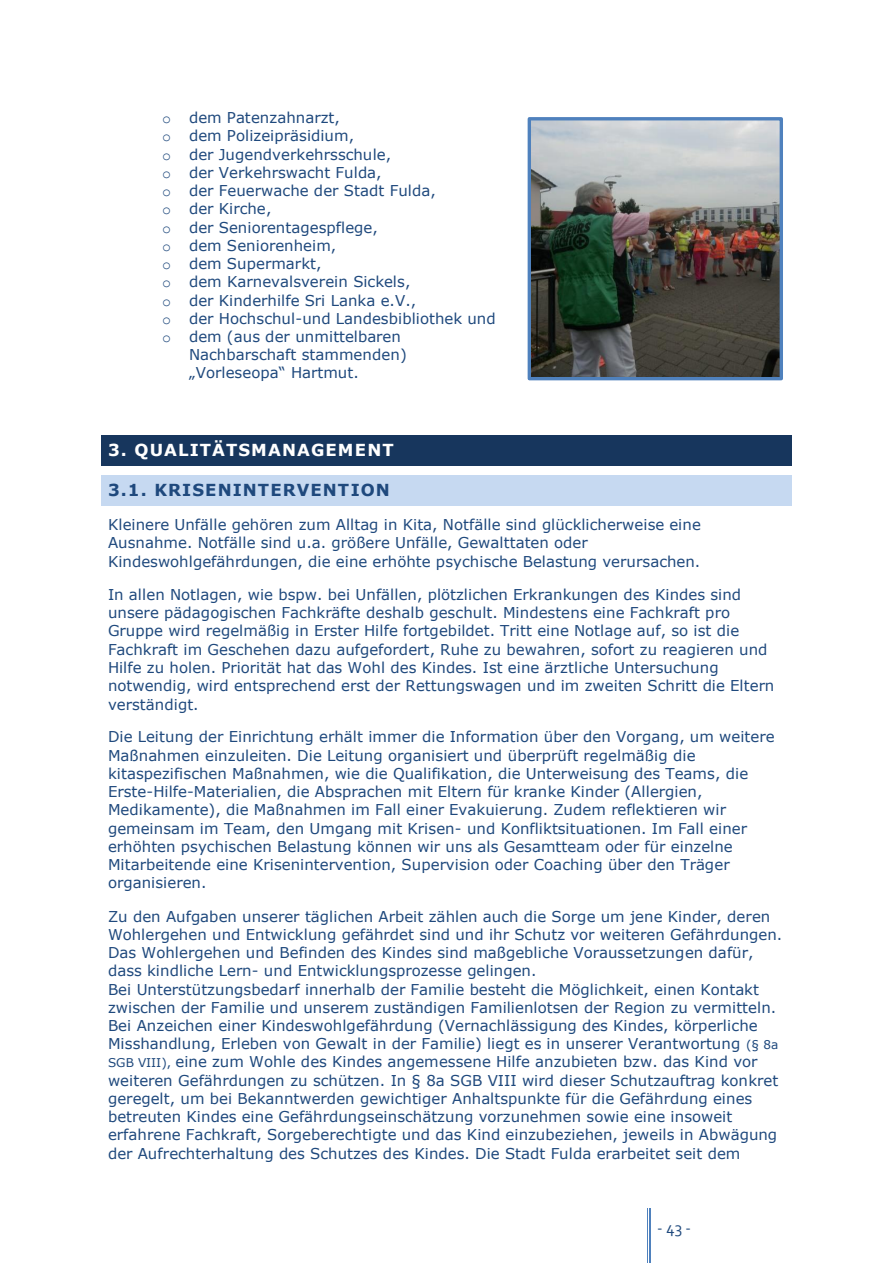
<style>
.page{position:relative;width:893px;height:1263px;background:#fff}
.page>*{position:absolute;margin:0;border:0;box-sizing:border-box;transform-origin:0 0}
.t1{font:700 16.5px "Verdana";letter-spacing:.065em;color:#1f497d}
.t2{font:700 16.5px "Verdana";letter-spacing:.065em;color:#fff}
.t3{font:16.5px "Corbel";color:#1f497d}
.t4{font:15px/18.3px "Verdana";color:#1f497d}
.s1{font-family:"Courier New"}
.s2{font-size:12px}
</style>
<div class="page">
<hr style="left:650px;top:1208px;width:1px;height:55px;background:#4f81bd">
<hr style="left:649px;top:1208px;width:1px;height:55px;background:#4f81bd">
<hr style="left:647px;top:1208px;width:1px;height:55px;background:#4f81bd">
<div style="left:106px;top:439px;width:681px;height:22px;background:#17365d"></div>
<svg style="left:101px;top:435px;width:5px;height:4px"></svg>
<hr style="left:106px;top:435px;width:681px;height:4px;background:#17365d">
<svg style="left:787px;top:435px;width:5px;height:4px"></svg>
<svg style="left:101px;top:461px;width:5px;height:5px"></svg>
<div style="left:106px;top:461px;width:681px;height:5px;background:#17365d"></div>
<svg style="left:787px;top:461px;width:5px;height:5px"></svg>
<div style="left:101px;top:439px;width:5px;height:22px;background:#17365d"></div>
<div style="left:787px;top:439px;width:5px;height:22px;background:#17365d"></div>
<div style="left:106px;top:479px;width:681px;height:23px;background:#c6d9f1"></div>
<svg style="left:101px;top:475px;width:5px;height:4px"></svg>
<hr style="left:106px;top:475px;width:681px;height:4px;background:#c6d9f1">
<svg style="left:787px;top:475px;width:5px;height:4px"></svg>
<svg style="left:101px;top:502px;width:5px;height:4px"></svg>
<hr style="left:106px;top:502px;width:681px;height:4px;background:#c6d9f1">
<svg style="left:787px;top:502px;width:5px;height:4px"></svg>
<div style="left:101px;top:479px;width:5px;height:23px;background:#c6d9f1"></div>
<div style="left:787px;top:479px;width:5px;height:23px;background:#c6d9f1"></div>
<img style="left:532px;top:121px;width:247px;height:255px">
<div style="left:528px;top:117px;width:255px;height:263px;border:3px solid #4f81bd"></div>
<p class="t4" style="left:162px;top:108px;width:179px"><span class="s1">o</span> dem Patenzahnarzt,</p>
<p class="t4" style="left:162px;top:126px;width:194px"><span class="s1">o</span> dem Polizeipräsidium,</p>
<p class="t4" style="left:162px;top:145px;width:231px"><span class="s1">o</span> der Jugendverkehrsschule,</p>
<p class="t4" style="left:162px;top:163px;width:221px"><span class="s1">o</span> der Verkehrswacht Fulda,</p>
<p class="t4" style="left:162px;top:181px;width:275px"><span class="s1">o</span> der Feuerwache der Stadt Fulda,</p>
<p class="t4" style="left:162px;top:199px;width:111px"><span class="s1">o</span> der Kirche,</p>
<p class="t4" style="left:162px;top:217px;width:217px"><span class="s1">o</span> der Seniorentagespflege,</p>
<p class="t4" style="left:162px;top:236px;width:176px"><span class="s1">o</span> dem Seniorenheim,</p>
<p class="t4" style="left:162px;top:254px;width:161px"><span class="s1">o</span> dem Supermarkt,</p>
<p class="t4" style="left:162px;top:272px;width:250px"><span class="s1">o</span> dem Karnevalsverein Sickels,</p>
<p class="t4" style="left:162px;top:290px;width:256px"><span class="s1">o</span> der Kinderhilfe Sri Lanka e.V.,</p>
<p class="t4" style="left:162px;top:309px;width:335px"><span class="s1">o</span> der Hochschul-und Landesbibliothek und</p>
<p class="t4" style="left:189px;top:327px;width:219px;text-indent:-27px"><span class="s1">o</span> dem (aus der unmittelbaren<br>Nachbarschaft stammenden) „Vorleseopa“ Hartmut.</p>
<h1 class="t2" style="left:108px;top:440px;width:287px">3. QUALITÄTSMANAGEMENT</h1>
<h2 class="t1" style="left:108px;top:480px;width:283px">3.1. KRISENINTERVENTION</h2>
<p class="t4" style="left:108px;top:515px;width:595px">Kleinere Unfälle gehören zum Alltag in Kita, Notfälle sind glücklicherweise eine<br>Ausnahme. Notfälle sind u.a. größere Unfälle, Gewalttaten oder<br>Kindeswohlgefährdungen, die eine erhöhte psychische Belastung verursachen.</p>
<p class="t4" style="left:108px;top:585px;width:668px">In allen Notlagen, wie bspw. bei Unfällen, plötzlichen Erkrankungen des Kindes sind unsere pädagogischen Fachkräfte deshalb geschult. Mindestens eine Fachkraft pro Gruppe wird regelmäßig in Erster Hilfe fortgebildet. Tritt eine Notlage auf, so ist die Fachkraft im Geschehen dazu aufgefordert, Ruhe zu bewahren, sofort zu reagieren und Hilfe zu holen. Priorität hat das Wohl des Kindes. Ist eine ärztliche Untersuchung notwendig, wird entsprechend erst der Rettungswagen und im zweiten Schritt die Eltern verständigt.</p>
<p class="t4" style="left:108px;top:727px;width:668px">Die Leitung der Einrichtung erhält immer die Information über den Vorgang, um weitere Maßnahmen einzuleiten. Die Leitung organisiert und überprüft regelmäßig die kitaspezifischen Maßnahmen, wie die Qualifikation, die Unterweisung des Teams, die Erste-Hilfe-Materialien, die Absprachen mit Eltern für kranke Kinder (Allergien, Medikamente), die Maßnahmen im Fall einer Evakuierung. Zudem reflektieren wir gemeinsam im Team, den Umgang mit Krisen- und Konfliktsituationen. Im Fall einer erhöhten psychischen Belastung können wir uns als Gesamtteam oder für einzelne Mitarbeitende eine Krisenintervention, Supervision oder Coaching über den Träger organisieren.</p>
<p class="t4" style="left:108px;top:906px;width:676px">Zu den Aufgaben unserer täglichen Arbeit zählen auch die Sorge um jene Kinder, deren Wohlergehen und Entwicklung gefährdet sind und ihr Schutz vor weiteren Gefährdungen.<br>Das Wohlergehen und Befinden des Kindes sind maßgebliche Voraussetzungen dafür, dass kindliche Lern- und Entwicklungsprozesse gelingen.<br>Bei Unterstützungsbedarf innerhalb der Familie besteht die Möglichkeit, einen Kontakt zwischen der Familie und unserem zuständigen Familienlotsen der Region zu vermitteln.<br>Bei Anzeichen einer Kindeswohlgefährdung (Vernachlässigung des Kindes, körperliche Misshandlung, Erleben von Gewalt in der Familie) liegt es in unserer Verantwortung <span class="s2">(§ 8a SGB VIII),</span> eine zum Wohle des Kindes angemessene Hilfe anzubieten bzw. das Kind vor weiteren Gefährdungen zu schützen. In § 8a SGB VIII wird dieser Schutzauftrag konkret geregelt, um bei Bekanntwerden gewichtiger Anhaltspunkte für die Gefährdung eines betreuten Kindes eine Gefährdungseinschätzung vorzunehmen sowie eine insoweit erfahrene Fachkraft, Sorgeberechtigte und das Kind einzubeziehen, jeweils in Abwägung der Aufrechterhaltung des Schutzes des Kindes. Die Stadt Fulda erarbeitet seit dem</p>
<p class="t3" style="left:657px;top:1221px;width:35px">-43 -</p>
</div>
